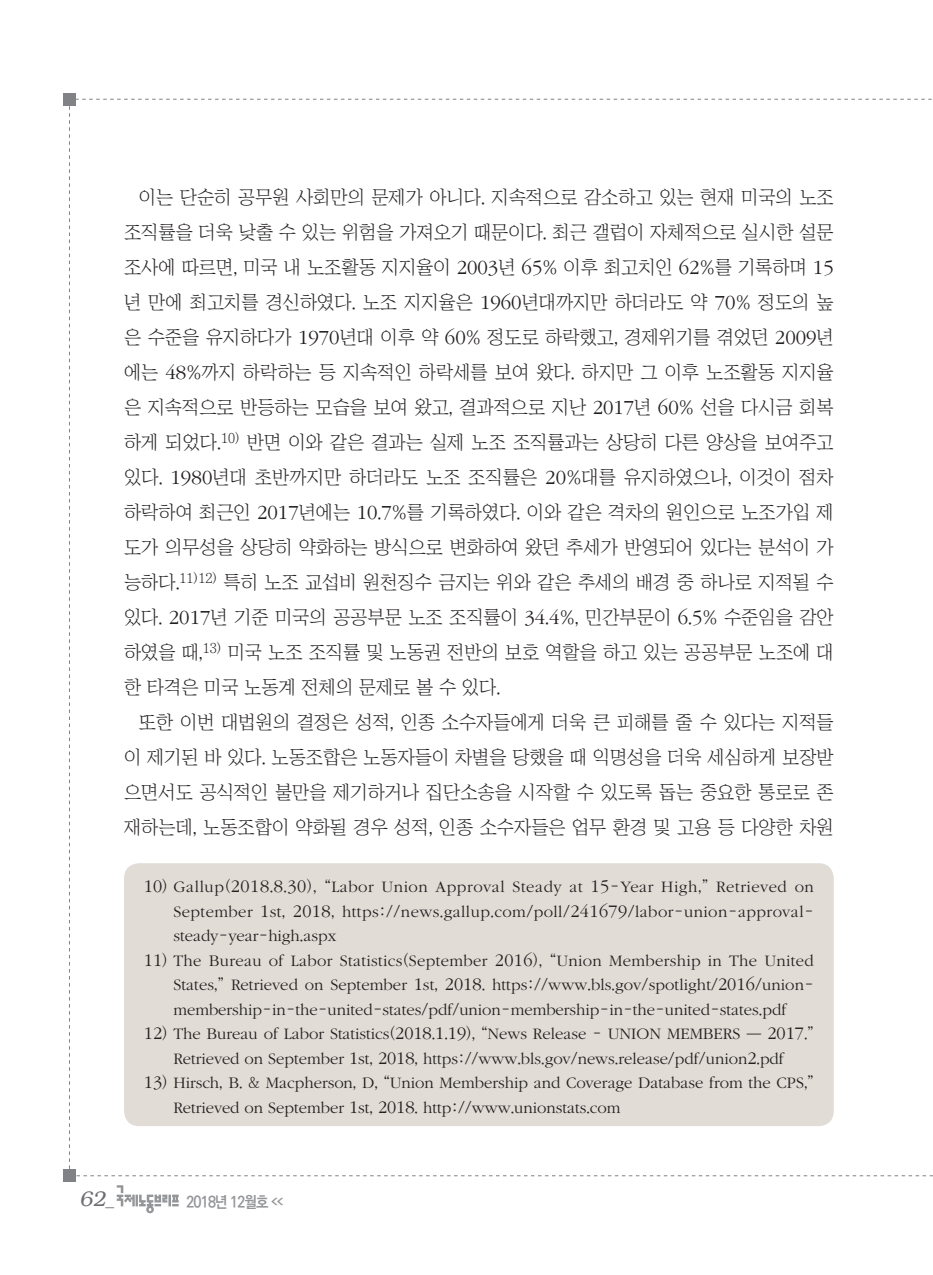
<style>
.page{position:relative;width:933px;height:1275px;background:#fff}
.page>*{position:absolute;margin:0;border:0;box-sizing:border-box;transform-origin:0 0}
.t1{font:italic 300 21px "Bookman";color:#6c6d70}
.본문{font:18.9px/35px "Chosunilbo NM";color:#231f20;text-align:justify}
.각주{font:300 16.62px/24.5px "ITC Garamond Std";color:#231f20;text-align:justify}
.t2{font:700 15.75px "Ko Pub Dotum";letter-spacing:-.055em;color:#939598;scale:.9 1}
.s1{font-family:"ITC Garamond Std";font-weight:300;font-size:20.82px}
.s2{font-size:18.38px}
.s3{font-family:"Chosunilbo NM";font-weight:400}
.s4{font-family:"Helvetica";font-weight:400;font-style:normal;font-size:17.5px}
.s5{font-size:7.88px}
</style>
<div class="page">
<div style="left:64px;top:1170px;width:12px;height:12px;background:#808285"></div>
<div style="left:64px;top:93px;width:12px;height:12px;background:#808285"></div>
<svg style="left:117px;top:1185px;width:62px;height:28px"></svg>
<div style="left:124px;top:863px;width:709px;height:263px;background:#e1dcd5;border-radius:15px"></div>
<p class="본문" style="left:124px;top:179px;width:711px;text-indent:15px">이는 단순히 공무원 사회만의 문제가 아니다. 지속적으로 감소하고 있는 현재 미국의 노조 조직률을 더욱 낮출 수 있는 위험을 가져오기 때문이다. 최근 갤럽이 자체적으로 실시한 설문 조사에 따르면, 미국 내 노조활동 지지율이 <span class="s1">2003</span>년 <span class="s1">65</span>% 이후 최고치인 <span class="s1">62</span>%를 기록하며 <span class="s1">15 </span>년 만에 최고치를 경신하였다. 노조 지지율은 <span class="s1">1960</span>년대까지만 하더라도 약 <span class="s1">70</span>% 정도의 높 은 수준을 유지하다가 <span class="s1">1970</span>년대 이후 약 <span class="s1">60</span>% 정도로 하락했고, 경제위기를 겪었던 <span class="s1">2009</span>년 에는 <span class="s1">48</span>%까지 하락하는 등 지속적인 하락세를 보여 왔다. 하지만 그 이후 노조활동 지지율 은 지속적으로 반등하는 모습을 보여 왔고, 결과적으로 지난 <span class="s1">2017</span>년 <span class="s1">60</span>% 선을 다시금 회복 하게 되었다.<sup>10)</sup> 반면 이와 같은 결과는 실제 노조 조직률과는 상당히 다른 양상을 보여주고 있다. <span class="s1">1980</span>년대 초반까지만 하더라도 노조 조직률은 <span class="s1">20</span>%대를 유지하였으나, 이것이 점차 하락하여 최근인 <span class="s1">2017</span>년에는 <span class="s1">10</span>.<span class="s1">7</span>%를 기록하였다. 이와 같은 격차의 원인으로 노조가입 제 도가 의무성을 상당히 약화하는 방식으로 변화하여 왔던 추세가 반영되어 있다는 분석이 가 능하다.<sup>11)12)</sup> 특히 노조 교섭비 원천징수 금지는 위와 같은 추세의 배경 중 하나로 지적될 수 있다. <span class="s1">2017</span>년 기준 미국의 공공부문 노조 조직률이 <span class="s1">34</span>.<span class="s1">4</span>%, 민간부문이 <span class="s1">6</span>.<span class="s1">5</span>% 수준임을 감안 하였을 때,<sup>13)</sup> 미국 노조 조직률 및 노동권 전반의 보호 역할을 하고 있는 공공부문 노조에 대 한 타격은 미국 노동계 전체의 문제로 볼 수 있다.</p>
<p class="본문" style="left:124px;top:704px;width:711px;text-indent:15px">또한 이번 대법원의 결정은 성적, 인종 소수자들에게 더욱 큰 피해를 줄 수 있다는 지적들 이 제기된 바 있다. 노동조합은 노동자들이 차별을 당했을 때 익명성을 더욱 세심하게 보장받 으면서도 공식적인 불만을 제기하거나 집단소송을 시작할 수 있도록 돕는 중요한 통로로 존 재하는데, 노동조합이 약화될 경우 성적, 인종 소수자들은 업무 환경 및 고용 등 다양한 차원</p>
<p class="각주" style="left:173px;top:875px;width:642px;text-indent:-29px"><span class="s2">10</span><span class="s3">)</span> Gallup<span class="s3">(</span><span class="s2">2018</span><span class="s3">.</span><span class="s2">8</span><span class="s3">.</span><span class="s2">30</span><span class="s3">), “</span>Labor Union Approval Steady at <span class="s2">15</span><span class="s3">-</span>Year High<span class="s3">,”</span> Retrieved on September <span class="s2">1</span>st<span class="s3">,</span> <span class="s2">2018</span><span class="s3">,</span> https<span class="s3">://</span>news<span class="s3">.</span>gallup<span class="s3">.</span>com<span class="s3">/</span>poll<span class="s3">/</span><span class="s2">241679</span><span class="s3">/</span>labor<span class="s3">-</span>union<span class="s3">-</span>approval&shy;steady<span class="s3">-</span>year<span class="s3">-</span>high<span class="s3">.</span>aspx</p>
<p class="각주" style="left:173px;top:949px;width:642px;text-indent:-29px"><span class="s2">11</span><span class="s3">)</span> The Bureau of Labor Statistics<span class="s3">(</span>September <span class="s2">2016</span><span class="s3">), “</span>Union Membership in The United States<span class="s3">,”</span> Retrieved on September <span class="s2">1</span>st<span class="s3">,</span> <span class="s2">2018</span><span class="s3">.</span> https<span class="s3">://</span>www<span class="s3">.</span>bls<span class="s3">.</span>gov<span class="s3">/</span>spotlight<span class="s3">/</span><span class="s2">2016</span><span class="s3">/</span>union&shy;membership<span class="s3">-</span>in<span class="s3">-</span>the<span class="s3">-</span>united<span class="s3">-</span>states<span class="s3">/</span>pdf<span class="s3">/</span>union<span class="s3">-</span>membership<span class="s3">-</span>in<span class="s3">-</span>the<span class="s3">-</span>united<span class="s3">-</span>states<span class="s3">.</span>pdf</p>
<p class="각주" style="left:144px;top:1022px;width:671px;text-align:center"><span class="s2">12</span><span class="s3">)</span> The Bureau of Labor Statistics<span class="s3">(</span><span class="s2">2018</span><span class="s3">.</span><span class="s2">1</span><span class="s3">.</span><span class="s2">19</span><span class="s3">), “</span>News Release <span class="s3">-</span> UNION MEMBERS <span class="s3">—</span> <span class="s2">2017</span><span class="s3">.”<br></span>Retrieved on September <span class="s2">1</span>st<span class="s3">,</span> <span class="s2">2018</span><span class="s3">,</span> https<span class="s3">://</span>www<span class="s3">.</span>bls<span class="s3">.</span>gov<span class="s3">/</span>news<span class="s3">.</span>release<span class="s3">/</span>pdf<span class="s3">/</span>union<span class="s2">2</span><span class="s3">.</span>pdf</p>
<p class="각주" style="left:173px;top:1071px;width:642px;text-indent:-29px"><span class="s2">13</span><span class="s3">)</span> Hirsch<span class="s3">,</span> B<span class="s3">. &amp;</span> Macpherson<span class="s3">,</span> D<span class="s3">, “</span>Union Membership and Coverage Database from the CPS<span class="s3">,”<br></span>Retrieved on September <span class="s2">1</span>st<span class="s3">,</span> <span class="s2">2018</span><span class="s3">.</span> http<span class="s3">://</span>www<span class="s3">.</span>unionstats<span class="s3">.</span>com</p>
<p class="t1" style="left:79px;top:1187px;width:36px">62<span class="s4">_</span></p>
<p class="t2" style="left:186px;top:1194px;width:109px">2018년 12월호 <span class="s5">&lt;&lt;</span></p>
</div>
